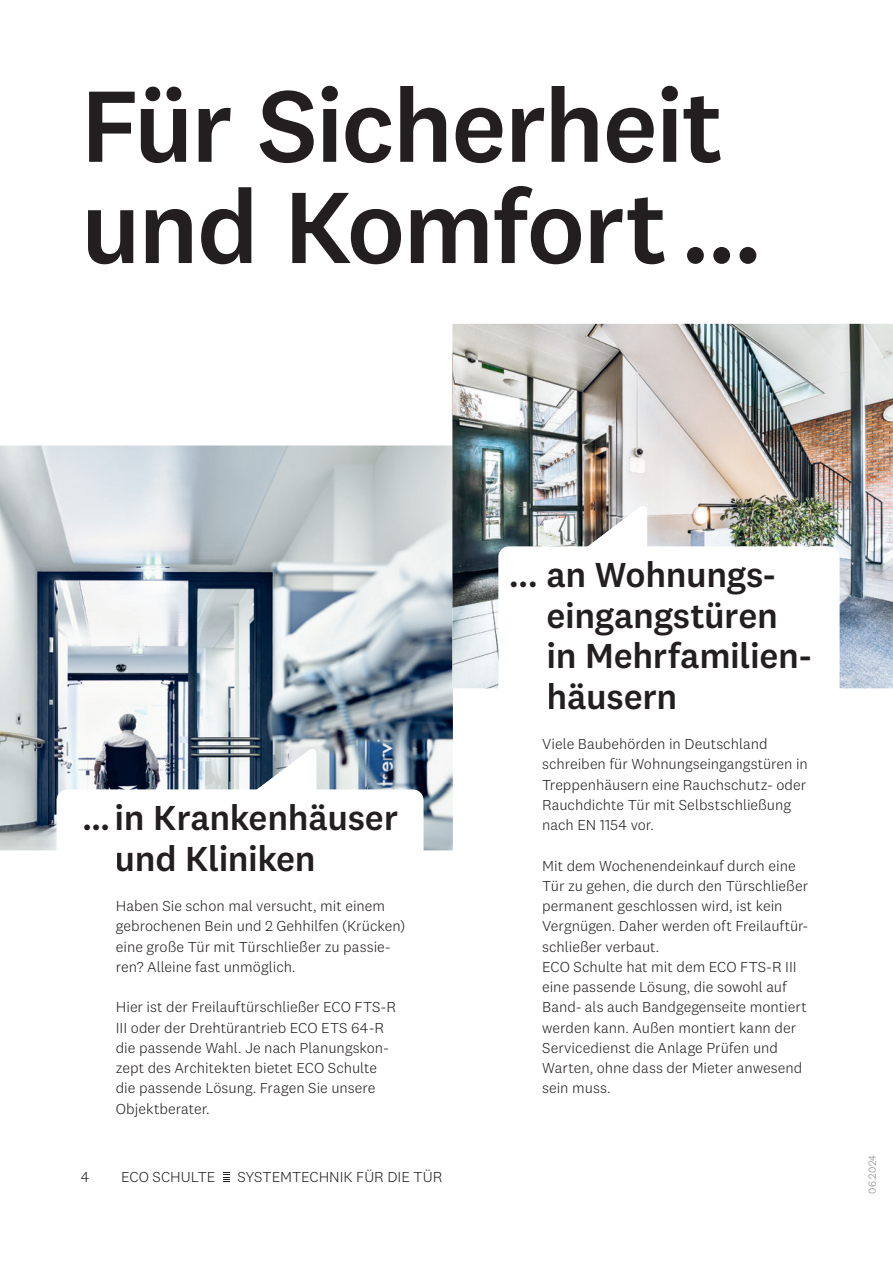
<style>
.page{position:relative;width:893px;height:1263px;background:#fff}
.page>*{position:absolute;margin:0;border:0;box-sizing:border-box;transform-origin:0 0}
.t1{font:500 105px/101.2px "National 2";letter-spacing:-.025em;color:#231f20}
.t2{font:500 36px/40.5px "National 2";letter-spacing:-.01em;color:#231f20}
.t3{font:300 15px/20.2px "National 2";color:#231f20}
.t4{font:300 10.5px "National 2";letter-spacing:.02em;color:#808285}
</style>
<div class="page">
<img style="left:0;top:445px;width:453px;height:405px">
<img style="left:452px;top:324px;width:441px;height:364px">
<svg style="left:234px;top:747px;width:82px;height:43px"></svg>
<div style="left:57px;top:790px;width:366px;height:101px;background:#fff;border-radius:10px"></div>
<img style="left:564px;top:504px;width:83px;height:43px">
<div style="left:499px;top:547px;width:340px;height:182px;background:#fff;border-radius:10px"></div>
<svg style="left:223px;top:1172px;width:7px;height:10px"></svg>
<h1 class="t1" style="left:81px;top:74px;width:683px">Für Sicherheit und Komfort …</h1>
<h2 class="t2" style="left:115px;top:797px;width:285px;text-indent:-33px">… in Krankenhäuser und Kliniken</h2>
<p class="t3" style="left:81px;top:1167px;width:10px">4</p>
<p class="t3" style="left:116px;top:896px;width:291px">Haben Sie schon mal versucht, mit einem gebrochenen Bein und 2 Gehhilfen (Krücken) eine große Tür mit Türschließer zu passie&shy;ren? Alleine fast unmöglich.</p>
<p class="t3" style="left:116px;top:997px;width:282px">Hier ist der Freilauftürschließer ECO FTS-R III oder der Drehtürantrieb ECO ETS 64-R die passende Wahl. Je nach Planungskon&shy;zept des Architekten bietet ECO Schulte die passende Lösung. Fragen Sie unsere Objektberater.</p>
<p class="t3" style="left:121px;top:1167px;width:96px">ECO SCHULTE</p>
<p class="t3" style="left:237px;top:1167px;width:207px">SYSTEMTECHNIK FÜR DIE TÜR</p>
<h2 class="t2" style="left:546px;top:554px;width:266px;text-indent:-38px">... an Wohnungs&shy;eingangstüren in Mehrfamilien&shy;häusern</h2>
<p class="t3" style="left:542px;top:734px;width:267px">Viele Baubehörden in Deutschland schreiben für Wohnungseingangstüren in Treppenhäusern eine Rauchschutz- oder Rauchdichte Tür mit Selbstschließung nach EN 1154 vor.</p>
<p class="t3" style="left:542px;top:855px;width:268px">Mit dem Wochenendeinkauf durch eine Tür zu gehen, die durch den Türschließer permanent geschlossen wird, ist kein Vergnügen. Daher werden oft Freilauftür&shy;schließer verbaut.<br>ECO Schulte hat mit dem ECO FTS-R III eine passende Lösung, die sowohl auf Band- als auch Bandgegenseite montiert werden kann. Außen montiert kann der Servicedienst die Anlage Prüfen und Warten, ohne dass der Mieter anwesend sein muss.</p>
<p class="t4" style="left:866px;top:1194px;width:40px;rotate:-90deg">06.2024</p>
</div>
